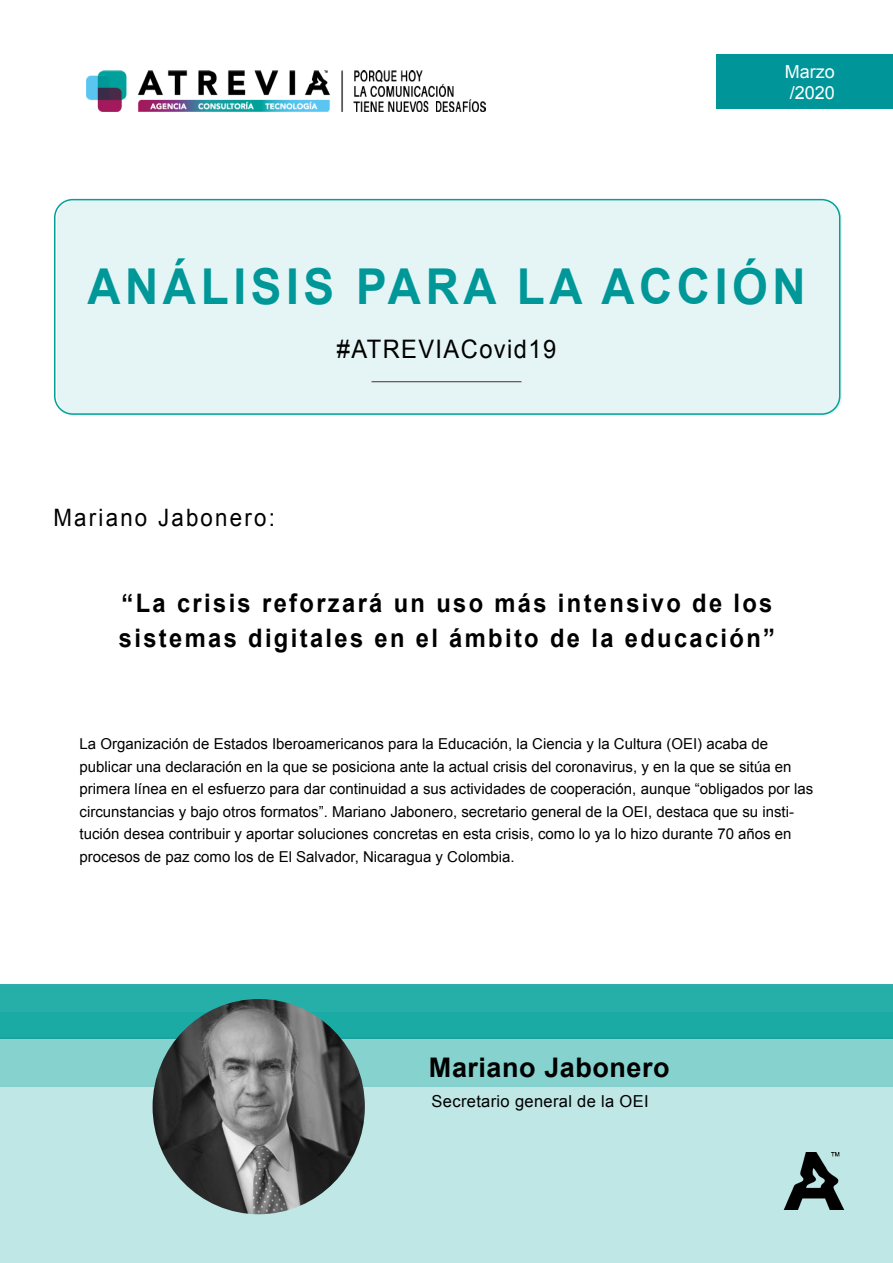
<style>
.page{position:relative;width:893px;height:1263px;background:#fff}
.page>*{position:absolute;margin:0;border:0;box-sizing:border-box;transform-origin:0 0}
.t1{font:700 49.5px "Arial";letter-spacing:.1em;color:#009798;scale:.93 1}
.t2{font:700 27px "Arial";letter-spacing:.02em;color:#000}
.t3{font:700 25.5px/34.5px "Arial";letter-spacing:.1em;color:#000;scale:.93 1}
.t4{font:25.5px "Arial";letter-spacing:.06em;color:#000;scale:.93 1}
.t5{font:24px "Arial";letter-spacing:.1em;color:#000;scale:.93 1}
.t6{font:18px/21.6px "Arial";color:#fff}
.t7{font:16.5px "Arial";letter-spacing:.02em;color:#000}
.t8{font:15px/22.5px "Arial";color:#000}
</style>
<div class="page">
<div style="left:57px;top:200px;width:785px;height:215px;background:#e5f5f5;border-radius:18px"></div>
<div style="left:716px;top:54px;width:177px;height:55px;background:#009699"></div>
<img style="left:86px;top:71px;width:399px;height:41px">
<div style="left:54px;top:199px;width:786px;height:216px;border:2px solid #00a199;border-radius:18px"></div>
<hr style="left:371px;top:381px;width:150px;height:1px;background:#4a2b47">
<div style="left:0;top:1086px;width:893px;height:177px;background:#bfe7e6"></div>
<div style="left:0;top:1039px;width:893px;height:46px;background:#85d2cf"></div>
<hr style="left:0;top:1085px;width:893px;height:1px;background:#85cfce">
<div style="left:0;top:986px;width:893px;height:26px;background:#26afa9"></div>
<div style="left:0;top:1014px;width:893px;height:23px;background:#1baba5"></div>
<hr style="left:0;top:1012px;width:893px;height:2px;background:#1baaa5">
<hr style="left:0;top:984px;width:893px;height:2px;background:#33acad">
<hr style="left:0;top:1037px;width:893px;height:2px;background:#1ba3a3">
<img style="left:153px;top:999px;width:212px;height:215px">
<img style="left:784px;top:1152px;width:60px;height:58px">
<p class="t6" style="left:785px;top:61px;width:52px">Marzo /2020</p>
<h1 class="t1" style="left:87px;top:253px;width:774px">ANÁLISIS PARA LA ACCIÓN</h1>
<h3 class="t4" style="left:337px;top:332px;width:237px">#ATREVIACovid19</h3>
<h3 class="t5" style="left:53px;top:502px;width:240px">Mariano Jabonero:</h3>
<h3 class="t3" style="left:119px;top:587px;width:707px">“La crisis reforzará un uso más intensivo de los sistemas digitales en el ámbito de la educación”</h3>
<p class="t8" style="left:80px;top:733px;width:735px">La Organización de Estados Iberoamericanos para la Educación, la Ciencia y la Cultura (OEI) acaba de publicar una declaración en la que se posiciona ante la actual crisis del coronavirus, y en la que se sitúa en primera línea en el esfuerzo para dar continuidad a sus actividades de cooperación, aunque “obligados por las circunstancias y bajo otros formatos”. Mariano Jabonero, secretario general de la OEI, destaca que su insti&shy;tución desea contribuir y aportar soluciones concretas en esta crisis, como lo ya lo hizo durante 70 años en procesos de paz como los de El Salvador, Nicaragua y Colombia.</p>
<h2 class="t2" style="left:429px;top:1050px;width:242px">Mariano Jabonero</h2>
<p class="t7" style="left:432px;top:1090px;width:219px">Secretario general de la OEI</p>
</div>
